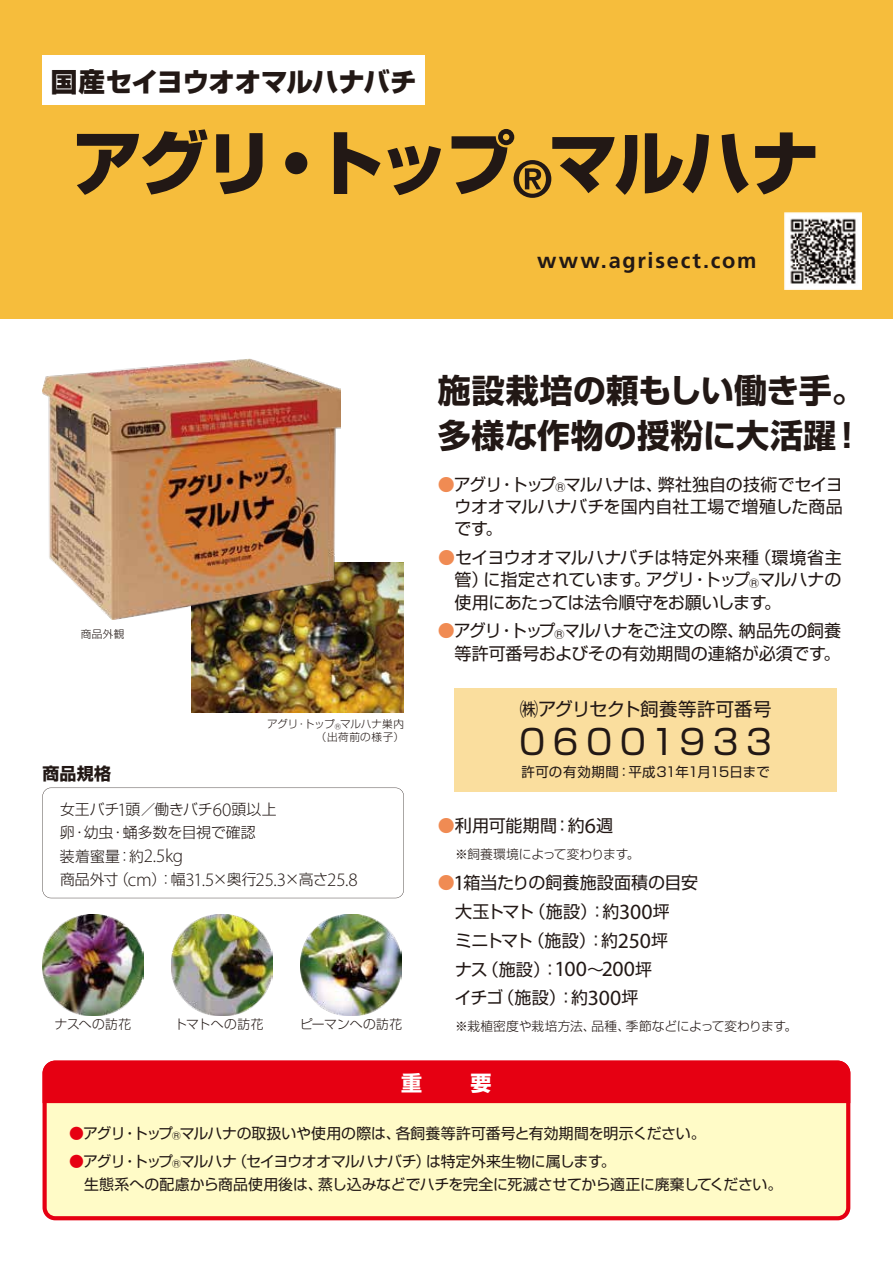
<style>
.page{position:relative;width:893px;height:1263px;background:#fff}
.page>*{position:absolute;margin:0;border:0;box-sizing:border-box;transform-origin:0 0}
.t1{font:800 70.2px "Shin Go Pr 6";letter-spacing:-.06em;color:#221815}
.t2{font:34.35px "Shin Go Pr 6 N";letter-spacing:-.025em;color:#221815}
.t3{font:700 33px/45px "Shin Go Pr 6 N";letter-spacing:.005em;color:#221815}
.t4{font:800 26.55px "Shin Go Pr 6";letter-spacing:-.03em;color:#221815}
.t5{font:700 21.75px "Frutiger LT";letter-spacing:.08em;color:#221815}
.t6{font:700 21px "Shin Go Pr 6 N";color:#fff}
.t7{font:18.45px "Shin Go Pr 6 N";letter-spacing:-.005em;color:#221815}
.t8{font:16.95px/22.4px "Shin Go Pr 6";letter-spacing:-.01em;color:#221815;text-align:justify}
.t9{font:700 16.95px "Shin Go Pr 6 N";color:#221815}
.t10{font:14.85px/22.4px "Shin Go Pr 6";letter-spacing:-.015em;color:#221815}
.t11{font:300 14.85px/23.4px "Shin Go Pr 6";letter-spacing:-.005em;color:#221815}
.t12{font:13.5px "Shin Go Pr 6 N";color:#221815}
.t13{font:300 12.75px "Shin Go Pr 6";letter-spacing:-.005em;color:#221815}
.t14{font:300 12.75px "Shin Go Pr 6 N";letter-spacing:.03em;color:#221815}
.t15{font:300 10.65px/12.8px "Shin Go Pr 6 N";letter-spacing:.03em;color:#221815;text-align:right}
.s1{font-size:6.15px}
.s2{color:#f08b53}
.s3{font-size:9.9px}
.s4{font-family:"Myriad Pro";font-size:19.05px}
.s5{font-family:"Myriad Pro";font-size:21.75px}
.s6{color:#e60012}
.s7{font-size:8.7px}
</style>
<div class="page">
<img style="left:191px;top:563px;width:213px;height:149px">
<div style="left:0;top:0;width:893px;height:319px;background:#f6bd3c"></div>
<div style="left:43px;top:55px;width:382px;height:50px;background:#fff"></div>
<div style="left:43px;top:1103px;width:807px;height:117px;background:#fffbc7"></div>
<div style="left:43px;top:1060px;width:807px;height:43px;background:#e60012"></div>
<div style="left:454px;top:688px;width:383px;height:103px;background:#fade9e"></div>
<svg style="left:43px;top:788px;width:361px;height:110px"></svg>
<img style="left:43px;top:914px;width:101px;height:101px">
<img style="left:301px;top:914px;width:101px;height:101px">
<img style="left:172px;top:914px;width:101px;height:101px">
<img style="left:42px;top:358px;width:298px;height:261px">
<img style="left:784px;top:212px;width:77px;height:77px">
<h3 class="t4" style="left:51px;top:60px;width:367px">国産セイヨウオオマルハナバチ</h3>
<h1 class="t1" style="left:73px;top:107px;width:749px">アグリ・トップ<sub>®</sub>マルハナ</h1>
<p class="t15" style="left:81px;top:626px;width:45px">商品外観</p>
<p class="t5" style="left:537px;top:248px;width:221px">www.agrisect.com</p>
<p class="t15" style="left:267px;top:717px;width:138px">アグリ・トップ<span class="s1">Ⓡ</span>マルハナ巣内（出荷前の様子）</p>
<h3 class="t3" style="left:438px;top:368px;width:428px">施設栽培の頼もしい働き手。多様な作物の授粉に大活躍！</h3>
<p class="t8" style="left:454px;top:472px;width:390px;text-indent:-17px"><span class="s2">●</span>アグリ・トップ<span class="s3">Ⓡ</span>マルハナは、弊社独自の技術でセイヨウオオマルハナバチを国内自社工場で増殖した商品です。</p>
<p class="t8" style="left:454px;top:545px;width:389px;text-indent:-16px"><span class="s2">●</span>セイヨウオオマルハナバチは特定外来種（環境省主管）に指定されています。アグリ・トップ<span class="s3">Ⓡ</span>マルハナの使用にあたっては法令順守をお願いします。</p>
<p class="t8" style="left:438px;top:619px;width:405px;text-align:right"><span class="s2">●</span>アグリ・トップ<span class="s3">Ⓡ</span>マルハナをご注文の際、納品先の飼養等許可番号およびその有効期間の連絡が必須です。</p>
<p class="t7" style="left:520px;top:694px;width:253px">㈱アグリセクト飼養等許可番号</p>
<h2 class="t2" style="left:515px;top:714px;width:263px">０６００１９３３</h2>
<p class="t9" style="left:43px;top:760px;width:70px">商品規格</p>
<p class="t12" style="left:521px;top:761px;width:250px">許可の有効期間：平成31年1月15日まで</p>
<p class="t11" style="left:60px;top:796px;width:299px">女王バチ<span class="s4">1</span>頭／働きバチ<span class="s4">60</span>頭以上<br>卵・幼虫・蛹多数を目視で確認<br>装着蜜量：約<span class="s4">2.5kg<br></span>商品外寸（<span class="s4">cm</span>）：幅<span class="s4">31.5</span>×奥行<span class="s4">25.3</span>×高さ<span class="s4">25.8</span></p>
<p class="t8" style="left:438px;top:813px;width:177px"><span class="s2">●</span>利用可能期間：約<span class="s5">6</span>週</p>
<p class="t13" style="left:455px;top:844px;width:186px">※飼養環境によって変わります。</p>
<p class="t8" style="left:438px;top:867px;width:262px;line-height:28.7px;text-align:left"><span class="s2">●</span><span class="s5">1</span>箱当たりの飼養施設面積の目安　大玉トマト（施設）：約<span class="s5">300</span>坪<br>　ミニトマト（施設）：約<span class="s5">250</span>坪<br>　ナス（施設）：<span class="s5">100</span>～<span class="s5">200</span>坪<br>　イチゴ（施設）：約<span class="s5">300</span>坪</p>
<p class="t13" style="left:455px;top:1016px;width:344px">※栽植密度や栽培方法、品種、季節などによって変わります。</p>
<p class="t14" style="left:55px;top:1013px;width:78px">ナスへの訪花</p>
<p class="t14" style="left:174px;top:1013px;width:91px">トマトへの訪花</p>
<p class="t14" style="left:300px;top:1013px;width:104px">ピーマンへの訪花</p>
<p class="t6" style="left:401px;top:1066px;width:92px">重　　要</p>
<p class="t10" style="left:69px;top:1121px;width:638px"><span class="s6">●</span>アグリ・トップ<span class="s7">Ⓡ</span>マルハナの取扱いや使用の際は、各飼養等許可番号と有効期間を明示ください。</p>
<p class="t10" style="left:69px;top:1149px;width:715px"><span class="s6">●</span>アグリ・トップ<span class="s7">Ⓡ</span>マルハナ（セイヨウオオマルハナバチ）は特定外来生物に属します。<br>　生態系への配慮から商品使用後は、蒸し込みなどでハチを完全に死滅させてから適正に廃棄してください。</p>
</div>
